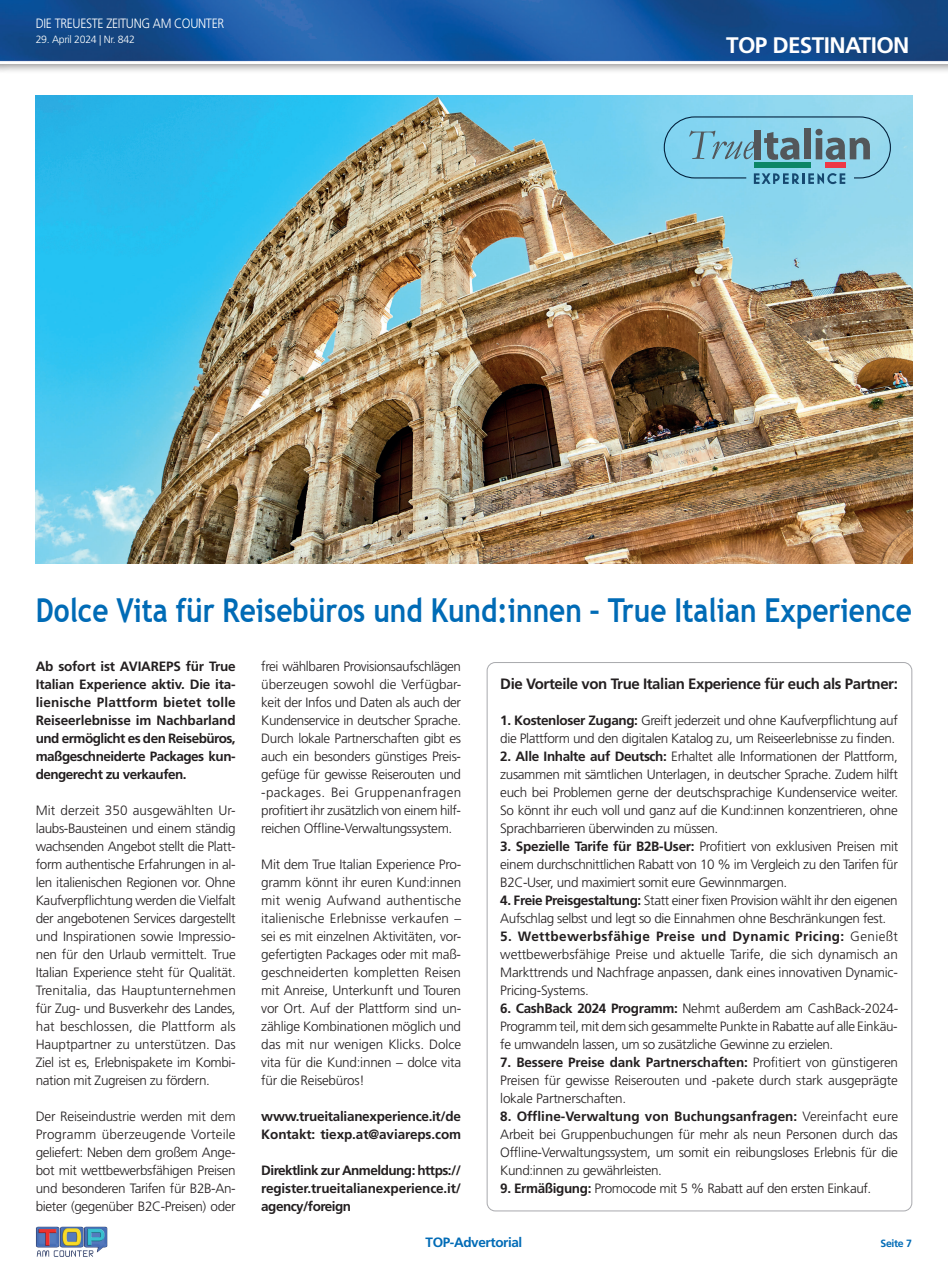
<style>
.page{position:relative;width:948px;height:1275px;background:#fff}
.page>*{position:absolute;margin:0;border:0;box-sizing:border-box;transform-origin:0 0}
.t1{font:700 33px "Trebuchet MS";color:#006bb6;scale:.85 1}
.t2{font:700 22.5px "Frutiger";letter-spacing:-.03em;color:#fff}
.t3{font:700 15px "Frutiger";letter-spacing:-.03em;color:#231f20}
.t4{font:300 13.5px/18px "Frutiger";letter-spacing:-.03em;color:#231f20;text-align:justify}
.t5{font:700 13.5px/18px "Frutiger";letter-spacing:-.02em;color:#231f20;text-align:justify}
.t6{font:300 13.5px "Frutiger";letter-spacing:-.03em;color:#fff;scale:.9 1}
.t7{font:700 13.5px "Frutiger";letter-spacing:-.03em;color:#006bb6}
.t8{font:300 10.5px "Frutiger";letter-spacing:-.03em;color:#fff}
.t9{font:700 10.5px "Frutiger";letter-spacing:-.03em;color:#006bb6}
.s1{font-weight:700}
</style>
<div class="page">
<img style="left:36px;top:1226px;width:72px;height:31px">
<div style="left:0;top:0;width:947px;height:74px;background:#231f20;opacity:.5"></div>
<img style="left:0;top:0;width:947px;height:63px">
<img style="left:36px;top:95px;width:876px;height:468px">
<svg style="left:663px;top:116px;width:227px;height:68px;background:#7ab8cd"></svg>
<p class="t6" style="left:36px;top:16px;width:211px">DIE TREUESTE ZEITUNG AM COUNTER</p>
<p class="t8" style="left:36px;top:33px;width:101px">29. April 2024 | Nr. 842</p>
<h2 class="t2" style="left:726px;top:32px;width:185px">TOP DESTINATION</h2>
<h1 class="t1" style="left:36px;top:590px;width:1032px">Dolce Vita für Reisebüros und Kund:innen – True Italian Experience</h1>
<p class="t5" style="left:36px;top:658px;width:201px">Ab sofort ist AVIAREPS für True Italian Experience aktiv. Die ita&shy;lienische Plattform bietet tolle Reiseerlebnisse im Nachbarland und ermöglicht es den Reisebüros, maßgeschneiderte Packages kun&shy;dengerecht zu verkaufen.</p>
<p class="t4" style="left:36px;top:802px;width:201px">Mit derzeit 350 ausgewählten Ur&shy;laubs-Bausteinen und einem ständig wachsenden Angebot stellt die Platt&shy;form authentische Erfahrungen in al&shy;len italienischen Regionen vor. Ohne Kaufverpflichtung werden die Vielfalt der angebotenen Services dargestellt und Inspirationen sowie Impressio&shy;nen für den Urlaub vermittelt. True Italian Experience steht für Qualität.<br>Trenitalia, das Hauptunternehmen für Zug- und Busverkehr des Landes, hat beschlossen, die Plattform als Hauptpartner zu unterstützen. Das Ziel ist es, Erlebnispakete im Kombi&shy;nation mit Zugreisen zu fördern.</p>
<p class="t4" style="left:36px;top:1108px;width:201px">Der Reiseindustrie werden mit dem Programm überzeugende Vorteile geliefert: Neben dem großem Ange&shy;bot mit wettbewerbsfähigen Preisen und besonderen Tarifen für B2B-An&shy;bieter (gegenüber B2C-Preisen) oder</p>
<p class="t4" style="left:261px;top:658px;width:201px">frei wählbaren Provisionsaufschlägen überzeugen sowohl die Verfügbar&shy;keit der Infos und Daten als auch der Kundenservice in deutscher Sprache.<br>Durch lokale Partnerschaften gibt es auch ein besonders günstiges Preis&shy;gefüge für gewisse Reiserouten und -packages. Bei Gruppenanfragen profitiert ihr zusätzlich von einem hilf&shy;reichen Offline-Verwaltungssystem.</p>
<p class="t4" style="left:261px;top:856px;width:201px">Mit dem True Italian Experience Pro&shy;gramm könnt ihr euren Kund:innen mit wenig Aufwand authentische italienische Erlebnisse verkaufen – sei es mit einzelnen Aktivitäten, vor&shy;gefertigten Packages oder mit maß&shy;geschneiderten kompletten Reisen mit Anreise, Unterkunft und Touren vor Ort. Auf der Plattform sind un&shy;zählige Kombinationen möglich und das mit nur wenigen Klicks. Dolce vita für die Kund:innen – dolce vita für die Reisebüros!</p>
<p class="t5" style="left:261px;top:1107px;width:201px">www.trueitalianexperience.it/de<br>Kontakt: tiexp.at@aviareps.com</p>
<p class="t5" style="left:261px;top:1161px;width:201px">Direktlink zur Anmeldung: https:// register.trueitalianexperience.it/ agency/foreign</p>
<p class="t3" style="left:500px;top:675px;width:399px">Die Vorteile von True Italian Experience für euch als Partner:</p>
<p class="t4" style="left:500px;top:712px;width:399px"><span class="s1">1. Kostenloser Zugang:</span> Greift jederzeit und ohne Kaufverpflichtung auf die Plattform und den digitalen Katalog zu, um Reiseerlebnisse zu finden.</p>
<p class="t4" style="left:500px;top:748px;width:399px"><span class="s1">2. Alle Inhalte auf Deutsch:</span> Erhaltet alle Informationen der Plattform, zusammen mit sämtlichen Unterlagen, in deutscher Sprache. Zudem hilft euch bei Problemen gerne der deutschsprachige Kundenservice weiter.<br>So könnt ihr euch voll und ganz auf die Kund:innen konzentrieren, ohne Sprachbarrieren überwinden zu müssen.</p>
<p class="t4" style="left:500px;top:838px;width:399px"><span class="s1">3. Spezielle Tarife für B2B-User:</span> Profitiert von exklusiven Preisen mit einem durchschnittlichen Rabatt von 10 % im Vergleich zu den Tarifen für B2C-User, und maximiert somit eure Gewinnmargen.</p>
<p class="t4" style="left:500px;top:892px;width:399px"><span class="s1">4. Freie Preisgestaltung:</span> Statt einer fixen Provision wählt ihr den eigenen<br>Aufschlag selbst und legt so die Einnahmen ohne Beschränkungen fest.</p>
<p class="t4" style="left:500px;top:928px;width:399px"><span class="s1">5. Wettbewerbsfähige Preise und Dynamic Pricing:</span> Genießt wettbewerbsfähige Preise und aktuelle Tarife, die sich dynamisch an Markttrends und Nachfrage anpassen, dank eines innovativen Dynamic-Pricing-Systems.</p>
<p class="t4" style="left:500px;top:1000px;width:399px"><span class="s1">6. CashBack 2024 Programm:</span> Nehmt außerdem am CashBack-2024- Programm teil, mit dem sich gesammelte Punkte in Rabatte auf alle Einkäu&shy;fe umwandeln lassen, um so zusätzliche Gewinne zu erzielen.</p>
<p class="t4" style="left:500px;top:1054px;width:399px"><span class="s1">7. Bessere Preise dank Partnerschaften:</span> Profitiert von günstigeren Preisen für gewisse Reiserouten und -pakete durch stark ausgeprägte lokale Partnerschaften.</p>
<p class="t4" style="left:500px;top:1108px;width:399px"><span class="s1">8. Offline-Verwaltung von Buchungsanfragen:</span> Vereinfacht eure Arbeit bei Gruppenbuchungen für mehr als neun Personen durch das Offline-Verwaltungssystem, um somit ein reibungsloses Erlebnis für die Kund:innen zu gewährleisten.</p>
<p class="t4" style="left:500px;top:1180px;width:372px"><span class="s1">9. Ermäßigung:</span> Promocode mit 5 % Rabatt auf den ersten Einkauf.</p>
<p class="t7" style="left:425px;top:1234px;width:98px">TOP-Advertorial</p>
<p class="t9" style="left:880px;top:1237px;width:33px">Seite 7</p>
</div>
